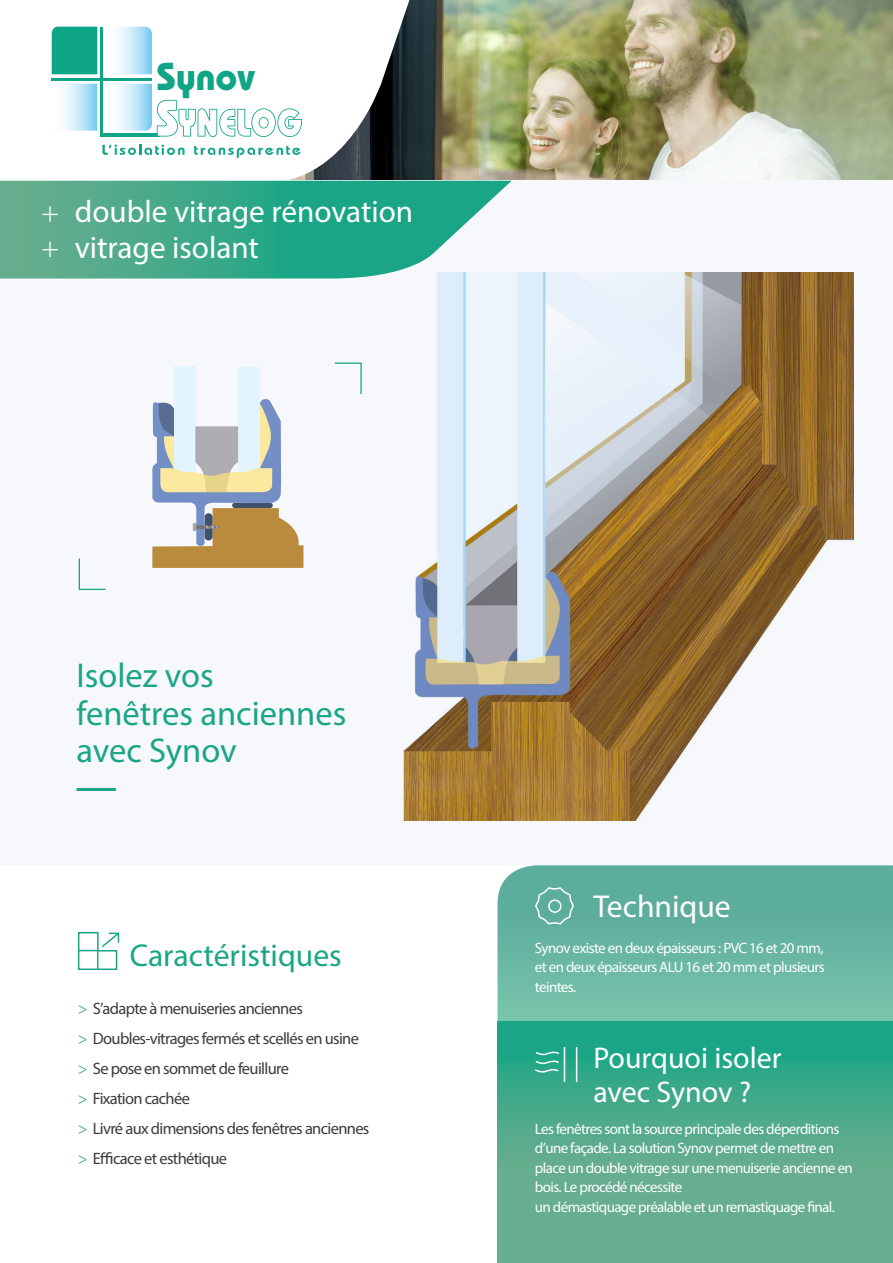
<style>
.page{position:relative;width:893px;height:1263px;background:#fff}
.page>*{position:absolute;margin:0;border:0;box-sizing:border-box;transform-origin:0 0}
.t1{font:700 38.85px "Bauhaus";color:#10a586}
.t2{font:34.5px/37.5px "Myriad Pro";color:#1aa686}
.t3{font:31.65px "Myriad Pro";color:#1aa686}
.t4{font:31.65px "Myriad Pro";color:#fff}
.t5{font:31.2px/36.2px "Myriad Pro";color:#fff}
.t6{font:30px/34.5px "Myriad Pro";color:#fff}
.t7{font:16.5px/30px "Myriad Pro";letter-spacing:-.04em;color:#3c3c3b}
.t8{font:15px/19.5px "Myriad Pro";letter-spacing:-.04em;color:#fff}
.s1{color:#49af91}
</style>
<div class="page">
<img style="left:434px;top:0;width:459px;height:181px">
<div style="left:0;top:181px;width:893px;height:721px;background:#f7f8fc"></div>
<div style="left:0;top:865px;width:531px;height:398px;background:#fff"></div>
<svg style="left:497px;top:865px;width:396px;height:157px;background:#68b5a3"></svg>
<svg style="left:497px;top:1022px;width:396px;height:241px;background:#4daa8b"></svg>
<svg style="left:534px;top:886px;width:41px;height:39px;background:#70b6a8"></svg>
<div style="left:548px;top:899px;width:14px;height:14px;border:2px solid #fff;border-radius:50%"></div>
<hr style="left:564px;top:1047px;width:1px;height:35px;background:#fff">
<hr style="left:576px;top:1047px;width:1px;height:35px;background:#fff">
<svg style="left:534px;top:1050px;width:27px;height:23px"></svg>
<svg style="left:78px;top:932px;width:42px;height:38px"></svg>
<hr style="left:77px;top:788px;width:39px;height:3px;background:#1aa686">
<img style="left:403px;top:273px;width:451px;height:548px">
<svg style="left:78px;top:558px;width:28px;height:32px"></svg>
<svg style="left:334px;top:362px;width:28px;height:33px"></svg>
<div style="left:174px;top:366px;width:21px;height:107px;background:#e4f4fe"></div>
<div style="left:238px;top:367px;width:22px;height:106px;background:#e4f4fe"></div>
<svg style="left:152px;top:398px;width:151px;height:170px"></svg>
<svg style="left:0;top:0;width:434px;height:181px"></svg>
<hr style="left:100px;top:27px;width:3px;height:110px;background:#10a586">
<div style="left:52px;top:27px;width:45px;height:47px;background:#10a586"></div>
<svg style="left:106px;top:27px;width:46px;height:47px"></svg>
<hr style="left:51px;top:78px;width:101px;height:2px;background:#10a586">
<svg style="left:102px;top:145px;width:83px;height:10px"></svg>
<svg style="left:194px;top:146px;width:107px;height:12px"></svg>
<svg style="left:52px;top:84px;width:45px;height:47px"></svg>
<hr style="left:100px;top:133px;width:60px;height:4px;background:#10a586">
<svg style="left:106px;top:84px;width:196px;height:53px"></svg>
<svg style="left:0;top:181px;width:512px;height:98px;background:#4cb195"></svg>
<svg style="left:43px;top:206px;width:15px;height:16px"></svg>
<svg style="left:43px;top:242px;width:15px;height:15px"></svg>
<h1 class="t1" style="left:156px;top:53px;width:100px">Synov</h1>
<h3 class="t5" style="left:75px;top:193px;width:340px">double vitrage rénovation vitrage isolant</h3>
<h2 class="t2" style="left:77px;top:656px;width:271px">Isolez vos<br>fenêtres anciennes avec Synov</h2>
<h3 class="t3" style="left:130px;top:935px;width:213px">Caractéristiques</h3>
<p class="t7" style="left:78px;top:993px;width:293px"><span class="s1">&gt;</span> S’adapte à menuiseries anciennes<br><span class="s1">&gt;</span> Doubles-vitrages fermés et scellés en usine <span class="s1">&gt;</span> Se pose en sommet de feuillure<br><span class="s1">&gt;</span> Fixation cachée<br><span class="s1">&gt;</span> Livré aux dimensions des fenêtres anciennes <span class="s1">&gt;</span> Efficace et esthétique</p>
<h3 class="t4" style="left:593px;top:887px;width:139px">Technique</h3>
<p class="t8" style="left:535px;top:938px;width:291px;text-align:justify">Synov existe en deux épaisseurs : PVC 16 et 20 mm, et en deux épaisseurs ALU 16 et 20 mm et plusieurs teintes.</p>
<h3 class="t6" style="left:593px;top:1040px;width:190px">Pourquoi isoler avec Synov ?</h3>
<p class="t8" style="left:535px;top:1119px;width:319px">Les fenêtres sont la source principale des déperditions d’une façade. La solution Synov permet de mettre en place un double vitrage sur une menuiserie ancienne en bois. Le procédé nécessite<br>un démastiquage préalable et un remastiquage final.</p>
</div>
